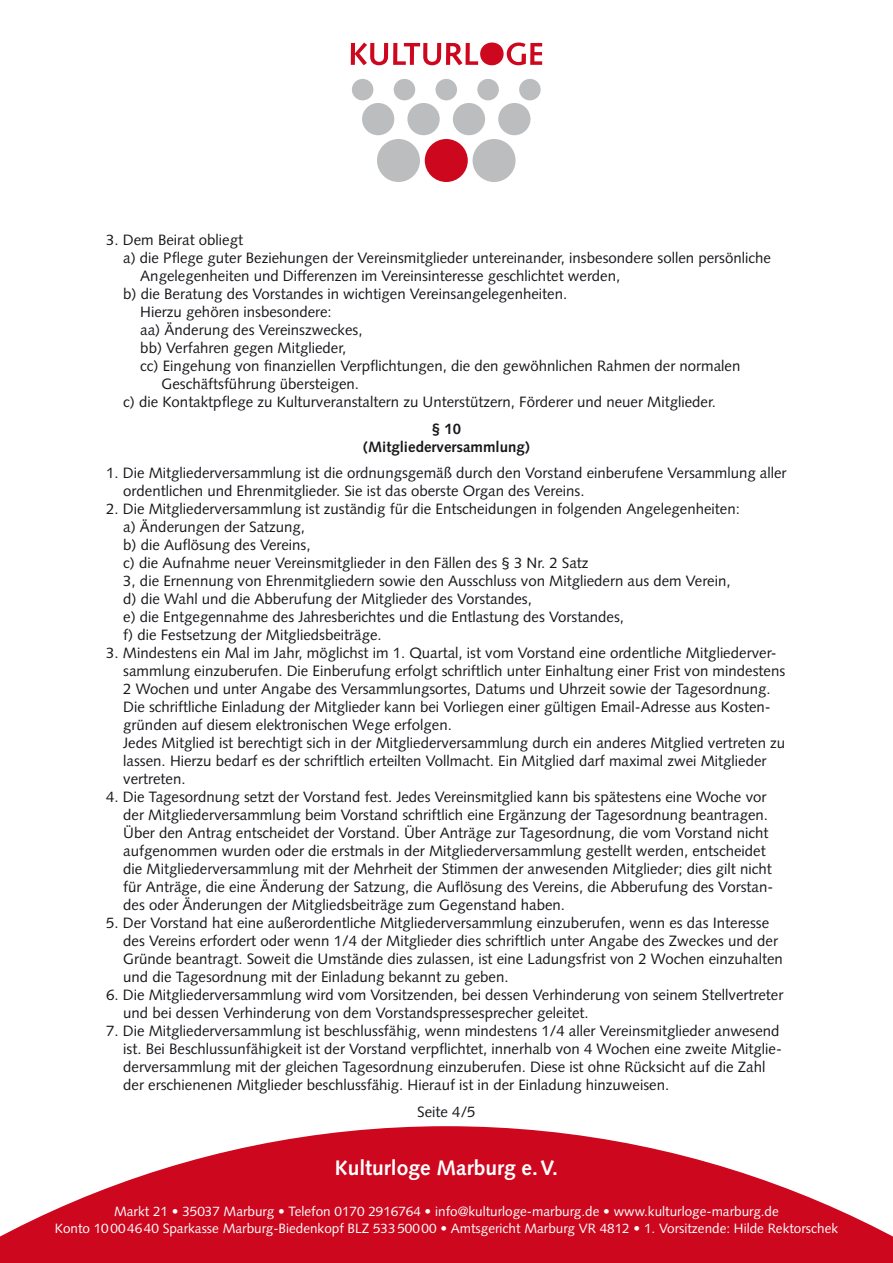
<style>
.page{position:relative;width:893px;height:1263px;background:#fff}
.page>*{position:absolute;margin:0;border:0;box-sizing:border-box;transform-origin:0 0}
.t1{font:700 21px "Syntax";color:#fff}
.t2{font:15px/18px "Syntax";color:#1a171c}
.t3{font:700 15px/18px "Syntax";color:#1a171c;text-align:center}
.t4{font:13.5px/17.5px "Syntax";color:#fff;text-align:center}
</style>
<div class="page">
<svg style="left:0;top:1126px;width:893px;height:137px;fill:#cd071e"></svg>
<svg style="left:351px;top:43px;width:127px;height:22px"></svg>
<div style="left:480px;top:43px;width:24px;height:22px;background:#cd071e;border-radius:50%"></div>
<svg style="left:507px;top:43px;width:35px;height:22px"></svg>
<div style="left:352px;top:79px;width:21px;height:21px;background:#bcbdbf;border-radius:50%"></div>
<div style="left:362px;top:103px;width:32px;height:32px;background:#bcbdbf;border-radius:50%"></div>
<div style="left:407px;top:103px;width:33px;height:32px;background:#bcbdbf;border-radius:50%"></div>
<div style="left:453px;top:103px;width:32px;height:32px;background:#bcbdbf;border-radius:50%"></div>
<div style="left:498px;top:103px;width:32px;height:32px;background:#bcbdbf;border-radius:50%"></div>
<div style="left:394px;top:79px;width:21px;height:21px;background:#bcbdbf;border-radius:50%"></div>
<div style="left:435px;top:79px;width:22px;height:21px;background:#bcbdbf;border-radius:50%"></div>
<div style="left:477px;top:79px;width:22px;height:21px;background:#bcbdbf;border-radius:50%"></div>
<div style="left:519px;top:79px;width:22px;height:21px;background:#bcbdbf;border-radius:50%"></div>
<div style="left:377px;top:139px;width:43px;height:43px;background:#bcbdbf;border-radius:50%"></div>
<div style="left:425px;top:139px;width:43px;height:43px;background:#cd071e;border-radius:50%"></div>
<div style="left:473px;top:139px;width:43px;height:43px;background:#bcbdbf;border-radius:50%"></div>
<p class="t2" style="left:106px;top:231px;width:138px">3. Dem Beirat obliegt</p>
<p class="t2" style="left:123px;top:249px;width:649px">a) die Pflege guter Beziehungen der Vereinsmitglieder untereinander, insbesondere sollen persönliche</p>
<p class="t2" style="left:140px;top:267px;width:481px">Angelegenheiten und Differenzen im Vereinsinteresse geschlichtet werden,</p>
<p class="t2" style="left:123px;top:285px;width:445px">b) die Beratung des Vorstandes in wichtigen Vereinsangelegenheiten.</p>
<p class="t2" style="left:140px;top:303px;width:193px">Hierzu gehören insbesondere:</p>
<p class="t2" style="left:140px;top:321px;width:224px">aa) Änderung des Vereinszweckes,</p>
<p class="t2" style="left:140px;top:339px;width:208px">bb) Verfahren gegen Mitglieder,</p>
<p class="t2" style="left:140px;top:357px;width:602px">cc) Eingehung von finanziellen Verpflichtungen, die den gewöhnlichen Rahmen der normalen</p>
<p class="t2" style="left:161px;top:375px;width:199px">Geschäftsführung übersteigen.</p>
<p class="t2" style="left:123px;top:393px;width:594px">c) die Kontaktpflege zu Kulturveranstaltern zu Unterstützern, Förderer und neuer Mitglieder.</p>
<p class="t3" style="left:363px;top:420px;width:168px">§ 10 (Mitgliederversammlung)</p>
<p class="t2" style="left:123px;top:464px;width:665px;text-indent:-17px">1. Die Mitgliederversammlung ist die ordnungsgemäß durch den Vorstand einberufene Versammlung aller ordentlichen und Ehrenmitglieder. Sie ist das oberste Organ des Vereins.</p>
<p class="t2" style="left:123px;top:500px;width:618px;text-indent:-17px">2. Die Mitgliederversammlung ist zuständig für die Entscheidungen in folgenden Angelegenheiten: a) Änderungen der Satzung,<br>b) die Auflösung des Vereins,<br>c) die Aufnahme neuer Vereinsmitglieder in den Fällen des § 3 Nr. 2 Satz<br>3, die Ernennung von Ehrenmitgliedern sowie den Ausschluss von Mitgliedern aus dem Verein, d) die Wahl und die Abberufung der Mitglieder des Vorstandes,<br>e) die Entgegennahme des Jahresberichtes und die Entlastung des Vorstandes,<br>f) die Festsetzung der Mitgliedsbeiträge.</p>
<p class="t2" style="left:123px;top:644px;width:663px;text-indent:-17px">3. Mindestens ein Mal im Jahr, möglichst im 1. Quartal, ist vom Vorstand eine ordentliche Mitgliederver&shy;sammlung einzuberufen. Die Einberufung erfolgt schriftlich unter Einhaltung einer Frist von mindestens 2 Wochen und unter Angabe des Versammlungsortes, Datums und Uhrzeit sowie der Tagesordnung.<br>Die schriftliche Einladung der Mitglieder kann bei Vorliegen einer gültigen Email-Adresse aus Kosten&shy;gründen auf diesem elektronischen Wege erfolgen.<br>Jedes Mitglied ist berechtigt sich in der Mitgliederversammlung durch ein anderes Mitglied vertreten zu lassen. Hierzu bedarf es der schriftlich erteilten Vollmacht. Ein Mitglied darf maximal zwei Mitglieder vertreten.</p>
<p class="t2" style="left:123px;top:788px;width:651px;text-indent:-17px">4. Die Tagesordnung setzt der Vorstand fest. Jedes Vereinsmitglied kann bis spätestens eine Woche vor der Mitgliederversammlung beim Vorstand schriftlich eine Ergänzung der Tagesordnung beantragen.<br>Über den Antrag entscheidet der Vorstand. Über Anträge zur Tagesordnung, die vom Vorstand nicht aufgenommen wurden oder die erstmals in der Mitgliederversammlung gestellt werden, entscheidet die Mitgliederversammlung mit der Mehrheit der Stimmen der anwesenden Mitglieder; dies gilt nicht für Anträge, die eine Änderung der Satzung, die Auflösung des Vereins, die Abberufung des Vorstan&shy;des oder Änderungen der Mitgliedsbeiträge zum Gegenstand haben.</p>
<p class="t2" style="left:123px;top:914px;width:661px;text-indent:-17px">5. Der Vorstand hat eine außerordentliche Mitgliederversammlung einzuberufen, wenn es das Interesse des Vereins erfordert oder wenn 1/4 der Mitglieder dies schriftlich unter Angabe des Zweckes und der Gründe beantragt. Soweit die Umstände dies zulassen, ist eine Ladungsfrist von 2 Wochen einzuhalten und die Tagesordnung mit der Einladung bekannt zu geben.</p>
<p class="t2" style="left:123px;top:986px;width:662px;text-indent:-17px">6. Die Mitgliederversammlung wird vom Vorsitzenden, bei dessen Verhinderung von seinem Stellvertreter und bei dessen Verhinderung von dem Vorstandspressesprecher geleitet.</p>
<p class="t2" style="left:123px;top:1022px;width:660px;text-indent:-17px">7. Die Mitgliederversammlung ist beschlussfähig, wenn mindestens 1/4 aller Vereinsmitglieder anwesend ist. Bei Beschlussunfähigkeit ist der Vorstand verpflichtet, innerhalb von 4 Wochen eine zweite Mitglie&shy;derversammlung mit der gleichen Tagesordnung einzuberufen. Diese ist ohne Rücksicht auf die Zahl der erschienenen Mitglieder beschlussfähig. Hierauf ist in der Einladung hinzuweisen.</p>
<p class="t2" style="left:417px;top:1103px;width:60px">Seite 4/5</p>
<h1 class="t1" style="left:335px;top:1155px;width:225px">Kulturloge Marburg e.V.</h1>
<p class="t4" style="left:55px;top:1202px;width:785px">Markt 21 • 35037 Marburg • Telefon 0170 2916764 • info@kulturloge-marburg.de • www.kulturloge-marburg.de<br>Konto 10004640 Sparkasse Marburg-Biedenkopf BLZ 53350000 • Amtsgericht Marburg VR 4812 • 1. Vorsitzende: Hilde Rektorschek</p>
</div>
